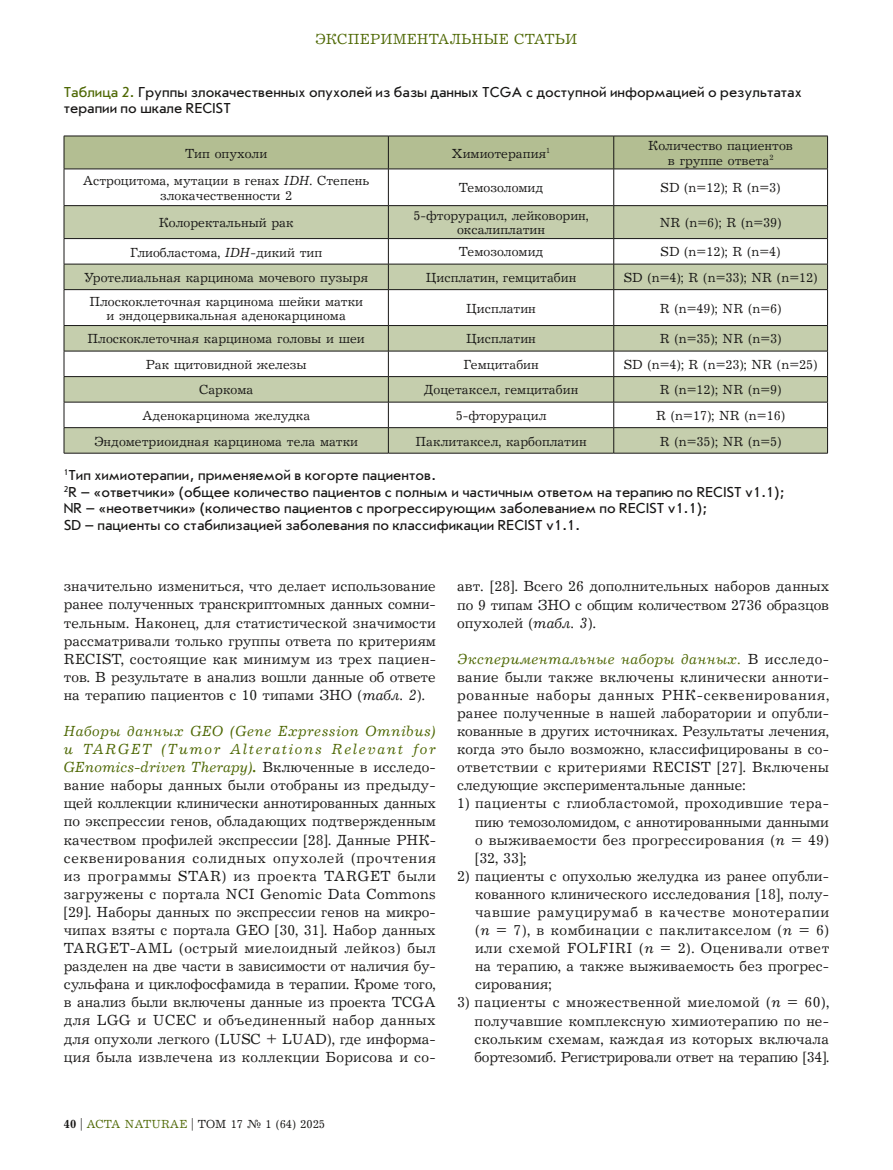
<style>
.page{position:relative;width:893px;height:1170px;background:#fff}
.page>*{position:absolute;margin:0;border:0;box-sizing:border-box;transform-origin:0 0}
.t1{font:15px/18px "Journal";color:#181716;text-align:justify}
.t2{font:15px/16.5px "Journal Sans C";color:#181716}
.t3{font:15px "Journal";letter-spacing:.01em;color:#4e6804}
.t4{font:13.5px/14.2px "Journal";color:#181716;text-align:center}
.t5{font:12px "Journal";letter-spacing:.005em;color:#181716}
.s1{color:#4e6804}
.s2{font-style:italic}
.s3{font-style:italic;color:#4e6804}
.s4{font-weight:700;font-style:italic;color:#4e6804}
.s5{font-weight:700}
</style>
<div class="page">
<div style="left:65px;top:137px;width:762px;height:32px;background:#b3be92"></div>
<svg style="left:65px;top:206px;width:762px;height:247px;fill:#c5cead"></svg>
<hr style="left:388px;top:136px;width:1px;height:33px;background:#181716">
<hr style="left:613px;top:136px;width:1px;height:33px;background:#181716">
<hr style="left:388px;top:169px;width:1px;height:36px;background:#181716">
<hr style="left:613px;top:169px;width:1px;height:36px;background:#181716">
<hr style="left:64px;top:205px;width:324px;height:1px;background:#181716">
<hr style="left:388px;top:205px;width:226px;height:1px;background:#181716">
<hr style="left:388px;top:206px;width:1px;height:32px;background:#181716">
<hr style="left:614px;top:205px;width:214px;height:1px;background:#181716">
<hr style="left:613px;top:206px;width:1px;height:32px;background:#181716">
<hr style="left:64px;top:238px;width:324px;height:1px;background:#181716">
<hr style="left:388px;top:238px;width:226px;height:1px;background:#181716">
<hr style="left:614px;top:238px;width:214px;height:1px;background:#181716">
<hr style="left:64px;top:264px;width:324px;height:1px;background:#181716">
<hr style="left:388px;top:264px;width:226px;height:1px;background:#181716">
<svg style="left:388px;top:239px;width:1px;height:50px"></svg>
<hr style="left:614px;top:264px;width:214px;height:1px;background:#181716">
<svg style="left:613px;top:239px;width:1px;height:50px"></svg>
<hr style="left:64px;top:289px;width:324px;height:1px;background:#181716">
<hr style="left:388px;top:289px;width:226px;height:1px;background:#181716">
<hr style="left:388px;top:290px;width:1px;height:35px;background:#181716">
<hr style="left:614px;top:289px;width:214px;height:1px;background:#181716">
<hr style="left:613px;top:290px;width:1px;height:35px;background:#181716">
<hr style="left:64px;top:325px;width:324px;height:1px;background:#181716">
<hr style="left:388px;top:325px;width:226px;height:1px;background:#181716">
<hr style="left:614px;top:325px;width:214px;height:1px;background:#181716">
<hr style="left:64px;top:351px;width:324px;height:1px;background:#181716">
<hr style="left:388px;top:351px;width:226px;height:1px;background:#181716">
<hr style="left:614px;top:351px;width:214px;height:1px;background:#181716">
<hr style="left:64px;top:376px;width:324px;height:1px;background:#181716">
<hr style="left:388px;top:376px;width:226px;height:1px;background:#181716">
<hr style="left:614px;top:376px;width:214px;height:1px;background:#181716">
<hr style="left:64px;top:402px;width:324px;height:1px;background:#181716">
<hr style="left:388px;top:402px;width:226px;height:1px;background:#181716">
<hr style="left:614px;top:402px;width:214px;height:1px;background:#181716">
<hr style="left:64px;top:427px;width:324px;height:1px;background:#181716">
<hr style="left:388px;top:427px;width:226px;height:1px;background:#181716">
<svg style="left:388px;top:326px;width:1px;height:127px"></svg>
<hr style="left:614px;top:427px;width:214px;height:1px;background:#181716">
<svg style="left:613px;top:326px;width:1px;height:127px"></svg>
<hr style="left:64px;top:169px;width:1px;height:36px;background:#181716">
<hr style="left:827px;top:169px;width:1px;height:36px;background:#181716">
<hr style="left:64px;top:206px;width:1px;height:32px;background:#181716">
<hr style="left:827px;top:206px;width:1px;height:32px;background:#181716">
<svg style="left:64px;top:239px;width:1px;height:50px"></svg>
<svg style="left:827px;top:239px;width:1px;height:50px"></svg>
<hr style="left:64px;top:290px;width:1px;height:35px;background:#181716">
<hr style="left:827px;top:290px;width:1px;height:35px;background:#181716">
<svg style="left:64px;top:326px;width:1px;height:127px"></svg>
<svg style="left:827px;top:326px;width:1px;height:127px"></svg>
<hr style="left:64px;top:453px;width:324px;height:1px;background:#181716">
<hr style="left:388px;top:453px;width:226px;height:1px;background:#181716">
<hr style="left:614px;top:453px;width:214px;height:1px;background:#181716">
<hr style="left:64px;top:136px;width:324px;height:1px;background:#181716">
<hr style="left:64px;top:136px;width:1px;height:33px;background:#181716">
<hr style="left:388px;top:136px;width:226px;height:1px;background:#181716">
<hr style="left:614px;top:136px;width:214px;height:1px;background:#181716">
<hr style="left:827px;top:136px;width:1px;height:33px;background:#181716">
<hr style="left:64px;top:169px;width:324px;height:1px;background:#181716">
<hr style="left:388px;top:169px;width:226px;height:1px;background:#181716">
<hr style="left:614px;top:169px;width:214px;height:1px;background:#181716">
<p class="t3" style="left:316px;top:30px;width:263px">ЭКСПЕРИМЕНТАЛЬНЫЕ СТАТЬИ</p>
<p class="t2" style="left:64px;top:84px;width:739px"><span class="s1">Таблица 2.</span> Группы злокачественных опухолей из базы данных TCGA с доступной информацией о результатах терапии по шкале RECIST</p>
<p class="t4" style="left:185px;top:146px;width:84px">Тип опухоли</p>
<p class="t4" style="left:452px;top:146px;width:100px">Химиотерапия<sup>1</sup></p>
<p class="t4" style="left:648px;top:139px;width:146px">Количество пациентов в группе ответа<sup>2</sup></p>
<p class="t4" style="left:83px;top:174px;width:288px">Астроцитома, мутации в генах <span class="s2">IDH</span>. Степень злокачественности 2</p>
<p class="t4" style="left:459px;top:181px;width:86px">Темозоломид</p>
<p class="t4" style="left:661px;top:181px;width:122px">SD (n=12); R (n=3)</p>
<p class="t4" style="left:159px;top:216px;width:136px">Колоректальный рак</p>
<p class="t4" style="left:413px;top:209px;width:177px">5-фторурацил, лейковорин, оксалиплатин</p>
<p class="t4" style="left:660px;top:216px;width:123px">NR (n=6); R (n=39)</p>
<p class="t4" style="left:130px;top:245px;width:194px">Глиобластома, <span class="s2">IDH</span>-дикий тип</p>
<p class="t4" style="left:459px;top:245px;width:86px">Темозоломид</p>
<p class="t4" style="left:661px;top:245px;width:122px">SD (n=12); R (n=4)</p>
<p class="t4" style="left:84px;top:271px;width:285px">Уротелиальная карцинома мочевого пузыря</p>
<p class="t4" style="left:426px;top:271px;width:152px">Цисплатин, гемцитабин</p>
<p class="t4" style="left:624px;top:271px;width:195px">SD (n=4); R (n=33); NR (n=12)</p>
<p class="t4" style="left:89px;top:294px;width:275px">Плоскоклеточная карцинома шейки матки и эндоцервикальная аденокарцинома</p>
<p class="t4" style="left:466px;top:302px;width:71px">Цисплатин</p>
<p class="t4" style="left:660px;top:302px;width:123px">R (n=49); NR (n=6)</p>
<p class="t4" style="left:88px;top:332px;width:279px">Плоскоклеточная карцинома головы и шеи</p>
<p class="t4" style="left:466px;top:332px;width:71px">Цисплатин</p>
<p class="t4" style="left:660px;top:332px;width:123px">R (n=35); NR (n=3)</p>
<p class="t4" style="left:146px;top:358px;width:162px">Рак щитовидной железы</p>
<p class="t4" style="left:463px;top:358px;width:77px">Гемцитабин</p>
<p class="t4" style="left:624px;top:358px;width:195px">SD (n=4); R (n=23); NR (n=25)</p>
<p class="t4" style="left:199px;top:383px;width:56px">Саркома</p>
<p class="t4" style="left:424px;top:383px;width:156px">Доцетаксел, гемцитабин</p>
<p class="t4" style="left:660px;top:383px;width:123px">R (n=12); NR (n=9)</p>
<p class="t4" style="left:142px;top:409px;width:170px">Аденокарцинома желудка</p>
<p class="t4" style="left:456px;top:409px;width:92px">5-фторурацил</p>
<p class="t4" style="left:656px;top:409px;width:130px">R (n=17); NR (n=16)</p>
<p class="t4" style="left:94px;top:434px;width:265px">Эндометриоидная карцинома тела матки</p>
<p class="t4" style="left:416px;top:434px;width:173px">Паклитаксел, карбоплатин</p>
<p class="t4" style="left:660px;top:434px;width:123px">R (n=35); NR (n=5)</p>
<p class="t2" style="left:64px;top:467px;width:722px"><sup>1</sup>Тип химиотерапии, применяемой в когорте пациентов.<br><sup>2</sup>R – «ответчики» (общее количество пациентов с полным и частичным ответом на терапию по RECIST v1.1); NR – «неответчики» (количество пациентов с прогрессирующим заболеванием по RECIST v1.1);<br>SD – пациенты со стабилизацией заболевания по классификации RECIST v1.1.</p>
<p class="t1" style="left:64px;top:578px;width:374px">значительно измениться, что делает использование ранее полученных транскриптомных данных сомни&shy;тельным. Наконец, для статистической значимости рассматривали только группы ответа по критериям RECIST, состоящие как минимум из трех пациен&shy;тов. В результате в анализ вошли данные об ответе на терапию пациентов с 10 типами ЗНО (<span class="s2">табл. 2</span>).</p>
<p class="t1" style="left:64px;top:722px;width:374px"><span class="s3">Наборы данных GEO (Gene Expression Omnibus) и TARGET (Tumor Alterations Relevant for GEnomics-driven Therapy)</span><span class="s4">.</span> Включенные в исследо&shy;вание наборы данных были отобраны из предыду&shy;щей коллекции клинически аннотированных данных по экспрессии генов, обладающих подтвержденным качеством профилей экспрессии [28]. Данные РНК&shy;секвенирования солидных опухолей (прочтения из программы STAR) из проекта TARGET были загружены с портала NCI Genomic Data Commons [29]. Наборы данных по экспрессии генов на микро&shy;чипах взяты с портала GEO [30, 31]. Набор данных TARGET-AML (острый миелоидный лейкоз) был разделен на две части в зависимости от наличия бу&shy;сульфана и циклофосфамида в терапии. Кроме того, в анализ были включены данные из проекта TCGA для LGG и UCEC и объединенный набор данных для опухоли легкого (LUSC + LUAD), где информа&shy;ция была извлечена из коллекции Борисова и со-</p>
<p class="t5" style="left:64px;top:1116px;width:263px"><span class="s5">40</span> | <span class="s1">ACTA NATURAE</span> | ТОМ 17 № 1 (64) 2025</p>
<p class="t1" style="left:457px;top:578px;width:374px">авт<span class="s2">.</span> [28]. Всего 26 дополнительных наборов данных по 9 типам ЗНО с общим количеством 2736 образцов опухолей (<span class="s2">табл. 3</span>).</p>
<p class="t1" style="left:457px;top:650px;width:374px"><span class="s3">Экспериментальные наборы данных.</span> В исследо&shy;вание были также включены клинически анноти&shy;рованные наборы данных РНК-секвенирования, ранее полученные в нашей лаборатории и опубли&shy;кованные в других источниках. Результаты лечения, когда это было возможно, классифицированы в со&shy;ответствии с критериями RECIST [27]. Включены следующие экспериментальные данные:</p>
<p class="t1" style="left:475px;top:795px;width:356px;text-indent:-18px">1) пациенты с глиобластомой, проходившие тера&shy;пию темозоломидом, с аннотированными данными о выживаемости без прогрессирования (<span class="s2">n</span> = 49) [32, 33];</p>
<p class="t1" style="left:475px;top:867px;width:356px;text-indent:-18px">2) пациенты с опухолью желудка из ранее опубли&shy;кованного клинического исследования [18], полу&shy;чавшие рамуцирумаб в качестве монотерапии (<span class="s2">n</span> = 7), в комбинации с паклитакселом (<span class="s2">n</span> = 6) или схемой FOLFIRI (<span class="s2">n</span> = 2). Оценивали ответ на терапию, а также выживаемость без прогрес&shy;сирования;</p>
<p class="t1" style="left:475px;top:994px;width:356px;text-indent:-17px">3) пациенты с множественной миеломой (<span class="s2">n</span> = 60), получавшие комплексную химиотерапию по не&shy;скольким схемам, каждая из которых включала бортезомиб. Регистрировали ответ на терапию [34].</p>
</div>
